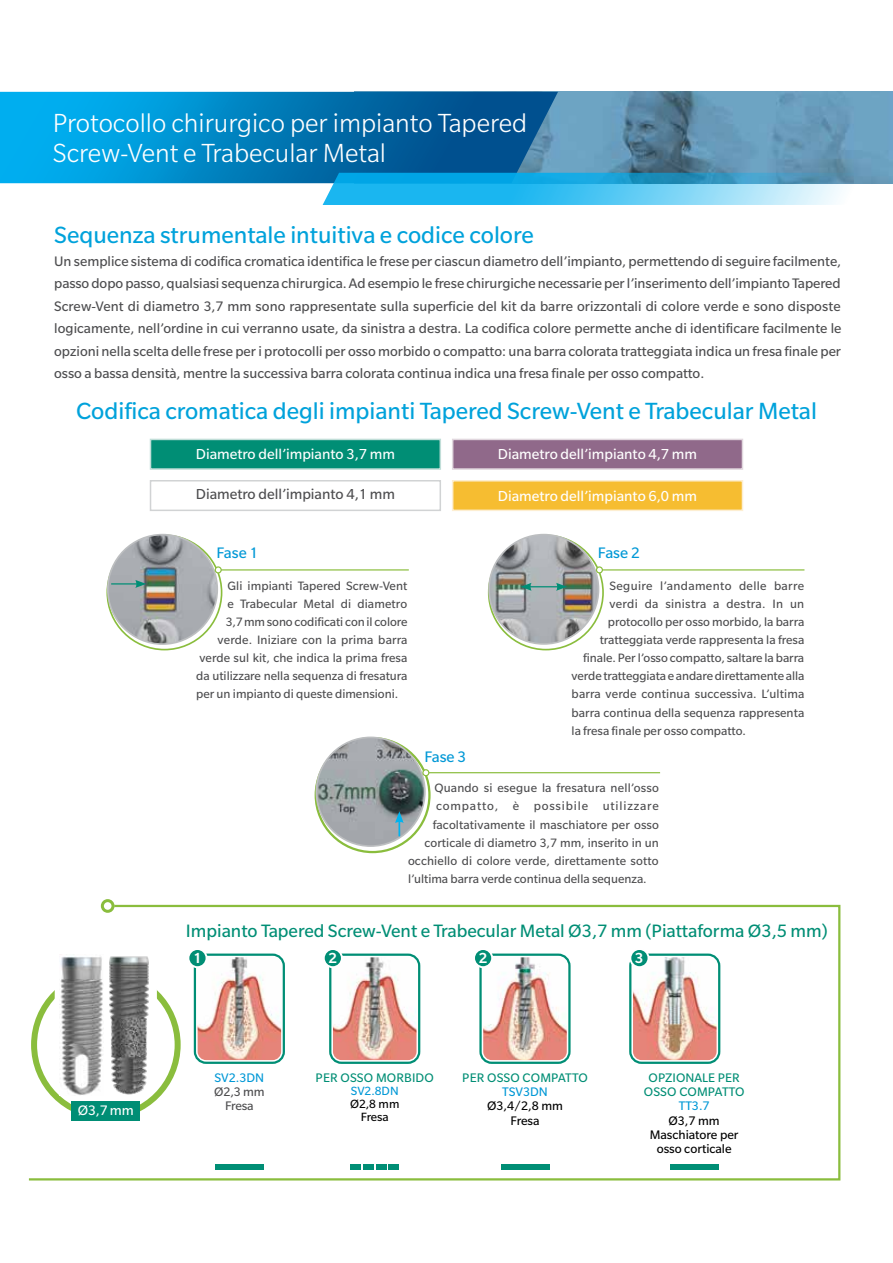
<style>
.page{position:relative;width:893px;height:1263px;background:#fff}
.page>*{position:absolute;margin:0;border:0;box-sizing:border-box;transform-origin:0 0}
.t1{font:300 28.5px/30px "Slate Pro";color:#fff}
.t2{font:25.5px "Slate Pro";color:#00a2db}
.t3{font:19.5px "Slate Pro";color:#008e75}
.t4{font:16.65px "Slate Pro";color:#0098d6}
.t5{font:500 15.9px "Slate Pro";color:#fff}
.t6{font:15.75px "Slate Pro";color:#fff}
.t7{font:15.75px "Slate Pro";color:#4d4d4f}
.t8{font:15px/22.5px "Slate Pro";color:#4d4d4f;text-align:justify}
.t9{font:15px "Slate Pro";color:#fff}
.t10{font:13.5px/14.2px "Slate Pro";letter-spacing:.01em;color:#008e75;text-align:center}
.t11{font:13.5px/14.2px "Slate Pro";color:#000;text-align:center}
.t12{font:13.5px "Slate Pro";color:#0098d6}
.t13{font:13.5px/14.2px "Slate Pro";letter-spacing:-.01em;color:#4d4d4f;text-align:center}
.t14{font:13.2px "Slate Pro";letter-spacing:.005em;color:#4d4d4f}
.t15{font:13.2px "Slate Pro";letter-spacing:.025em;color:#4d4d4f}
.t16{font:13.2px "Slate Pro";letter-spacing:.065em;color:#4d4d4f}
.t17{font:13.05px/13px "Slate Pro";color:#000;text-align:center}
.t18{font:13.05px "Slate Pro";color:#0098d6}
</style>
<div class="page">
<img style="left:354px;top:91px;width:539px;height:82px">
<svg style="left:0;top:92px;width:558px;height:91px;background:#037fbc"></svg>
<svg style="left:323px;top:173px;width:570px;height:32px;background:#52bee7"></svg>
<div style="left:150px;top:439px;width:291px;height:31px;background:#008e75;border:2px solid #c1ded8"></div>
<div style="left:150px;top:480px;width:291px;height:31px;background:#fff;border:2px solid #d1d3d4"></div>
<div style="left:452px;top:439px;width:291px;height:31px;background:#90698a;border:2px solid #e1d7de"></div>
<div style="left:452px;top:480px;width:291px;height:31px;background:#f6bd31;border:2px solid #fdeed1"></div>
<img style="left:489px;top:535px;width:109px;height:109px;border-radius:55px">
<div style="left:488px;top:534px;width:111px;height:111px;border:2px solid #bcbec0;border-radius:50%"></div>
<hr style="left:529px;top:586px;width:30px;height:1px;background:#008e75">
<svg style="left:521px;top:583px;width:11px;height:8px"></svg>
<svg style="left:556px;top:583px;width:11px;height:8px"></svg>
<hr style="left:602px;top:569px;width:202px;height:1px;background:#8abd3d">
<div style="left:596px;top:566px;width:7px;height:7px;border:1px solid #8abd3d;border-radius:50%"></div>
<img style="left:316px;top:737px;width:109px;height:109px;border-radius:54px">
<div style="left:316px;top:736px;width:110px;height:111px;border:2px solid #bcbec0;border-radius:50%"></div>
<svg style="left:395px;top:811px;width:9px;height:25px"></svg>
<hr style="left:428px;top:772px;width:232px;height:1px;background:#8abd3d">
<div style="left:422px;top:769px;width:7px;height:7px;border:1px solid #8abd3d;border-radius:50%"></div>
<img style="left:108px;top:535px;width:109px;height:109px;border-radius:55px">
<div style="left:107px;top:534px;width:111px;height:111px;border:2px solid #bcbec0;border-radius:50%"></div>
<svg style="left:111px;top:580px;width:35px;height:8px"></svg>
<hr style="left:221px;top:569px;width:188px;height:1px;background:#8abd3d">
<div style="left:215px;top:566px;width:7px;height:7px;border:1px solid #8abd3d;border-radius:50%"></div>
<div style="left:101px;top:899px;width:14px;height:14px;border:3px solid #8abd3d;border-radius:50%"></div>
<svg style="left:28px;top:904px;width:813px;height:277px"></svg>
<div style="left:670px;top:1164px;width:48px;height:5px;background:#008e75"></div>
<div style="left:501px;top:1164px;width:48px;height:5px;background:#008e75"></div>
<div style="left:215px;top:1164px;width:49px;height:5px;background:#008e75"></div>
<div style="left:351px;top:1164px;width:10px;height:5px;background:#008e75"></div>
<div style="left:388px;top:1164px;width:11px;height:5px;background:#008e75"></div>
<div style="left:376px;top:1164px;width:10px;height:5px;background:#008e75"></div>
<div style="left:363px;top:1164px;width:11px;height:5px;background:#008e75"></div>
<div style="left:72px;top:1101px;width:68px;height:19px;background:#008e75"></div>
<img style="left:59px;top:955px;width:44px;height:140px">
<img style="left:106px;top:953px;width:47px;height:142px">
<h1 class="t1" style="left:53px;top:108px;width:476px">Protocollo chirurgico per impianto Tapered<br>Screw-Vent e Trabecular Metal</h1>
<h2 class="t2" style="left:54px;top:221px;width:481px">Sequenza strumentale intuitiva e codice colore</h2>
<p class="t8" style="left:54px;top:250px;width:789px">Un semplice sistema di codifica cromatica identifica le frese per ciascun diametro dell’impianto, permettendo di seguire facilmente, passo dopo passo, qualsiasi sequenza chirurgica. Ad esempio le frese chirurgiche necessarie per l’inserimento dell’impianto Tapered Screw-Vent di diametro 3,7 mm sono rappresentate sulla superficie del kit da barre orizzontali di colore verde e sono disposte logicamente, nell’ordine in cui verranno usate, da sinistra a destra. La codifica colore permette anche di identificare facilmente le opzioni nella scelta delle frese per i protocolli per osso morbido o compatto: una barra colorata tratteggiata indica un fresa finale per osso a bassa densità, mentre la successiva barra colorata continua indica una fresa finale per osso compatto.</p>
<h2 class="t2" style="left:76px;top:398px;width:742px">Codifica cromatica degli impianti Tapered Screw-Vent e Trabecular Metal</h2>
<p class="t6" style="left:196px;top:446px;width:201px">Diametro dell’impianto 3,7 mm</p>
<p class="t7" style="left:196px;top:486px;width:201px">Diametro dell’impianto 4,1 mm</p>
<p class="t4" style="left:216px;top:544px;width:43px">Fase 1</p>
<p class="t14" style="left:227px;top:578px;width:181px">Gli impianti Tapered Screw-Vent</p>
<p class="t14" style="left:227px;top:596px;width:181px">e Trabecular Metal di diametro</p>
<p class="t14" style="left:226px;top:615px;width:183px">3,7 mm sono codificati con il colore</p>
<p class="t14" style="left:218px;top:633px;width:191px">verde. Iniziare con la prima barra</p>
<p class="t14" style="left:199px;top:651px;width:209px">verde sul kit, che indica la prima fresa</p>
<p class="t14" style="left:196px;top:669px;width:213px">da utilizzare nella sequenza di fresatura</p>
<p class="t14" style="left:196px;top:687px;width:204px">per un impianto di queste dimensioni.</p>
<p class="t6" style="left:498px;top:446px;width:201px">Diametro dell’impianto 4,7 mm</p>
<p class="t6" style="left:498px;top:487px;width:201px">Diametro dell’impianto 6,0 mm</p>
<p class="t4" style="left:598px;top:544px;width:43px">Fase 2</p>
<p class="t15" style="left:610px;top:578px;width:196px">Seguire l’andamento delle barre</p>
<p class="t15" style="left:610px;top:596px;width:196px">verdi da sinistra a destra. In un</p>
<p class="t14" style="left:608px;top:615px;width:198px">protocollo per osso morbido, la barra</p>
<p class="t14" style="left:600px;top:633px;width:206px">tratteggiata verde rappresenta la fresa</p>
<p class="t14" style="left:583px;top:651px;width:223px">finale. Per l’osso compatto, saltare la barra</p>
<p class="t14" style="left:572px;top:669px;width:234px">verde tratteggiata e andare direttamente alla</p>
<p class="t14" style="left:572px;top:687px;width:234px">barra verde continua successiva. L’ultima</p>
<p class="t14" style="left:572px;top:705px;width:234px">barra continua della sequenza rappresenta</p>
<p class="t14" style="left:572px;top:724px;width:176px">la fresa finale per osso compatto.</p>
<p class="t4" style="left:424px;top:748px;width:43px">Fase 3</p>
<p class="t14" style="left:434px;top:781px;width:226px">Quando si esegue la fresatura nell’osso</p>
<p class="t16" style="left:436px;top:799px;width:224px">compatto, è possibile utilizzare</p>
<p class="t14" style="left:433px;top:817px;width:228px">facoltativamente il maschiatore per osso</p>
<p class="t14" style="left:424px;top:836px;width:236px">corticale di diametro 3,7 mm, inserito in un</p>
<p class="t14" style="left:408px;top:854px;width:252px">occhiello di colore verde, direttamente sotto</p>
<p class="t14" style="left:408px;top:872px;width:240px">l’ultima barra verde continua della sequenza.</p>
<p class="t9" style="left:78px;top:1103px;width:57px">Ø3,7 mm</p>
<h3 class="t3" style="left:186px;top:921px;width:643px">Impianto Tapered Screw-Vent e Trabecular Metal Ø3,7 mm (Piattaforma Ø3,5 mm)</h3>
<p class="t5" style="left:193px;top:950px;width:10px">1</p>
<p class="t5" style="left:329px;top:950px;width:10px">2</p>
<p class="t5" style="left:479px;top:950px;width:10px">2</p>
<p class="t5" style="left:635px;top:950px;width:10px">3</p>
<p class="t12" style="left:214px;top:1070px;width:51px">SV2.3DN</p>
<p class="t13" style="left:214px;top:1085px;width:52px">Ø2,3 mm<br>Fresa</p>
<p class="t10" style="left:316px;top:1070px;width:120px">PER OSSO MORBIDO</p>
<p class="t18" style="left:351px;top:1084px;width:49px">SV2.8DN</p>
<p class="t17" style="left:350px;top:1097px;width:51px">Ø2,8 mm<br>Fresa</p>
<p class="t10" style="left:462px;top:1070px;width:127px">PER OSSO COMPATTO</p>
<p class="t12" style="left:502px;top:1085px;width:47px">TSV3DN</p>
<p class="t11" style="left:487px;top:1099px;width:77px">Ø3,4/2,8 mm<br>Fresa</p>
<p class="t10" style="left:644px;top:1070px;width:102px">OPZIONALE PER<br>OSSO COMPATTO</p>
<p class="t12" style="left:679px;top:1099px;width:32px">TT3.7</p>
<p class="t11" style="left:650px;top:1113px;width:90px">Ø3,7 mm<br>Maschiatore per osso corticale</p>
</div>
